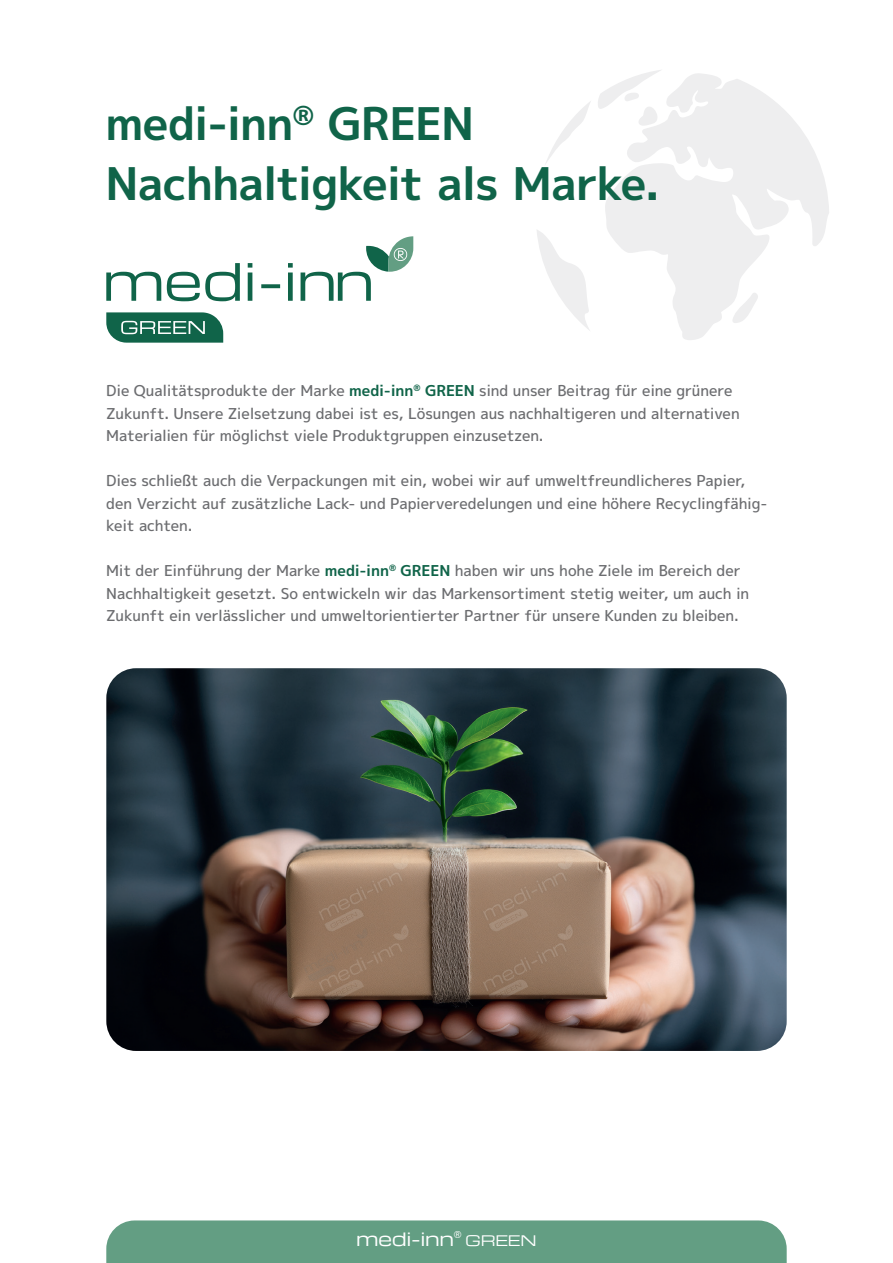
<style>
.page{position:relative;width:893px;height:1263px;background:#fff}
.page>*{position:absolute;margin:0;border:0;box-sizing:border-box;transform-origin:0 0}
.t1{font:700 45px/60px "Mplus 1 p";letter-spacing:-.025em;color:#106449}
.t2{font:18px "Michroma";color:#fff}
.t3{font:500 15px/22.5px "Mplus 1 p";letter-spacing:-.015em;color:#6c6d70}
.t4{font:14.25px "Michroma";color:#fff}
.t5{font:9.6px "Mplus 1 p";color:#fff}
.s1{font-weight:700;color:#106449}
</style>
<div class="page">
<svg style="left:605px;top:73px;width:224px;height:267px;fill:#eeeeef"></svg>
<svg style="left:598px;top:70px;width:65px;height:56px"></svg>
<svg style="left:546px;top:101px;width:45px;height:62px"></svg>
<svg style="left:537px;top:230px;width:53px;height:101px"></svg>
<div style="left:106px;top:1220px;width:681px;height:43px;background:#639e83"></div>
<img style="left:106px;top:668px;width:681px;height:383px">
<svg style="left:106px;top:312px;width:117px;height:31px;background:#3b7f69"></svg>
<svg style="left:106px;top:236px;width:307px;height:65px"></svg>
<h1 class="t1" style="left:105px;top:94px;width:556px">medi-inn<sup>®</sup> GREEN<br>Nachhaltigkeit als Marke.</h1>
<p class="t3" style="left:106px;top:380px;width:635px">Die Qualitätsprodukte der Marke <span class="s1">medi-inn</span><sup>®</sup> <span class="s1">GREEN</span> sind unser Beitrag für eine grünere<br>Zukunft. Unsere Zielsetzung dabei ist es, Lösungen aus nachhaltigeren und alternativen<br>Materialien für möglichst viele Produktgruppen einzusetzen.</p>
<p class="t3" style="left:106px;top:470px;width:662px">Dies schließt auch die Verpackungen mit ein, wobei wir auf umweltfreundlicheres Papier, den Verzicht auf zusätzliche Lack- und Papierveredelungen und eine höhere Recyclingfähig&shy;keit achten.</p>
<p class="t3" style="left:106px;top:560px;width:644px">Mit der Einführung der Marke <span class="s1">medi-inn</span><sup>®</sup> <span class="s1">GREEN</span> haben wir uns hohe Ziele im Bereich der<br>Nachhaltigkeit gesetzt. So entwickeln wir das Markensortiment stetig weiter, um auch in<br>Zukunft ein verlässlicher und umweltorientierter Partner für unsere Kunden zu bleiben.</p>
<p class="t2" style="left:356px;top:1229px;width:99px">medi-inn</p>
<p class="t5" style="left:454px;top:1227px;width:9px">®</p>
<p class="t4" style="left:466px;top:1233px;width:72px">GREEN</p>
</div>
